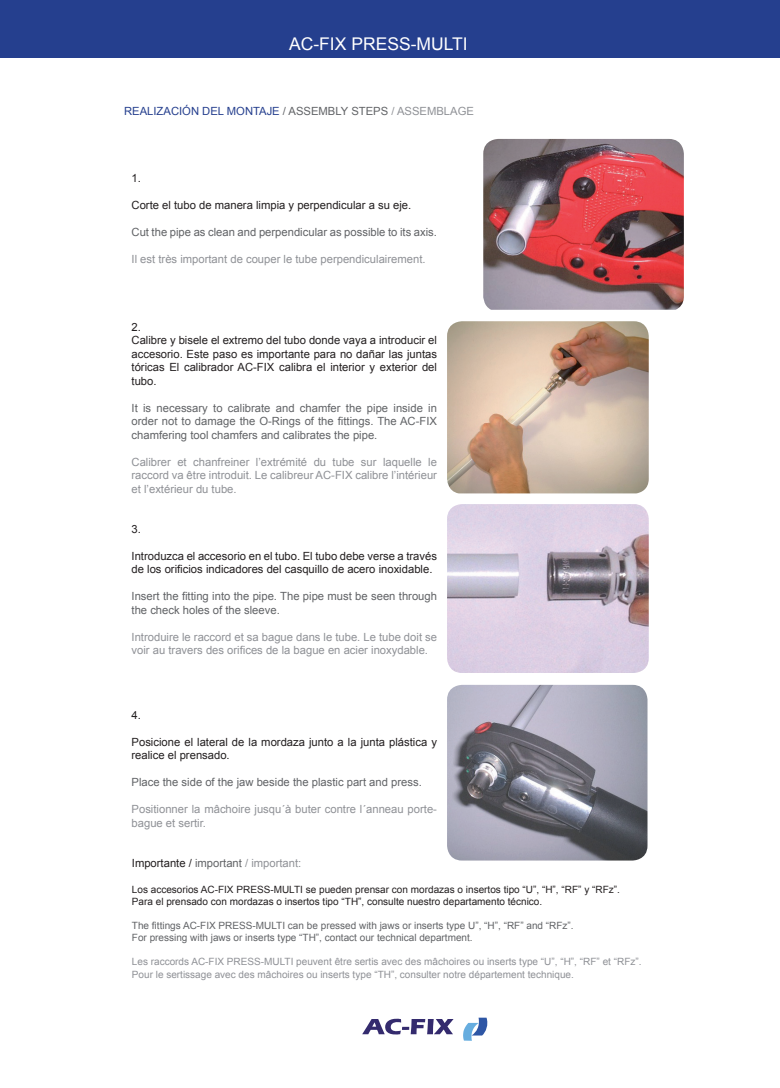
<style>
.page{position:relative;width:780px;height:1088px;background:#fff}
.page>*{position:absolute;margin:0;border:0;box-sizing:border-box;transform-origin:0 0}
.t1{font:17.5px "Arial";color:#fff}
.t2{font:11.25px/13.5px "Arial";color:#231f20}
.t3{font:11.25px/13.5px "Arial";color:#8f9196}
.t4{font:11.25px/13.5px "Arial";color:#616366;text-align:justify}
.t5{font:11.25px "Arial";color:#253f8e}
.t6{font:10px/13.5px "Arial";color:#8f9196}
.t7{font:10px/12px "Arial";color:#231f20}
.t8{font:10px/12px "Arial";color:#616366}
.s1{color:#616366}
.s2{color:#8f9196}
</style>
<div class="page">
<svg style="left:362px;top:1018px;width:91px;height:17px"></svg>
<svg style="left:463px;top:1017px;width:25px;height:24px"></svg>
<img style="left:483px;top:139px;width:200px;height:171px">
<img style="left:447px;top:321px;width:201px;height:172px">
<img style="left:447px;top:504px;width:201px;height:169px">
<img style="left:447px;top:685px;width:200px;height:175px">
<div style="left:0;top:0;width:780px;height:58px;background:#253f8e"></div>
<h1 class="t1" style="left:289px;top:32px;width:180px">AC-FIX PRESS-MULTI</h1>
<p class="t5" style="left:124px;top:104px;width:351px">REALIZACIÓN DEL MONTAJE <span class="s1">/ ASSEMBLY STEPS</span> <span class="s2">/ ASSEMBLAGE</span></p>
<p class="t2" style="left:131px;top:171px;width:11px">1.</p>
<p class="t2" style="left:131px;top:198px;width:281px">Corte el tubo de manera limpia y perpendicular a su eje.</p>
<p class="t4" style="left:131px;top:225px;width:307px">Cut the pipe as clean and perpendicular as possible to its axis.</p>
<p class="t3" style="left:131px;top:252px;width:295px">Il est très important de couper le tube perpendiculairement.</p>
<p class="t2" style="left:131px;top:320px;width:307px">2.<br>Calibre y bisele el extremo del tubo donde vaya a introducir el accesorio. Este paso es importante para no dañar las juntas tóricas El calibrador AC-FIX calibra el interior y exterior del tubo.</p>
<p class="t4" style="left:131px;top:401px;width:307px">It is necessary to calibrate and chamfer the pipe inside in order not to damage the O-Rings of the fittings. The AC-FIX chamfering tool chamfers and calibrates the pipe.</p>
<p class="t3" style="left:131px;top:455px;width:307px;text-align:justify">Calibrer et chanfreiner l’extrémité du tube sur laquelle le raccord va être introduit. Le calibreur AC-FIX calibre l’intérieur et l’extérieur du tube.</p>
<p class="t2" style="left:131px;top:522px;width:11px">3.</p>
<p class="t2" style="left:131px;top:549px;width:307px">Introduzca el accesorio en el tubo. El tubo debe verse a través de los orificios indicadores del casquillo de acero inoxidable.</p>
<p class="t4" style="left:131px;top:590px;width:307px">Insert the fitting into the pipe. The pipe must be seen through the check holes of the sleeve.</p>
<p class="t3" style="left:131px;top:630px;width:307px">Introduire le raccord et sa bague dans le tube. Le tube doit se voir au travers des orifices de la bague en acier inoxydable.</p>
<p class="t2" style="left:131px;top:708px;width:11px">4.</p>
<p class="t2" style="left:131px;top:735px;width:307px">Posicione el lateral de la mordaza junto a la junta plástica y realice el prensado.</p>
<p class="t4" style="left:131px;top:776px;width:292px">Place the side of the jaw beside the plastic part and press.</p>
<p class="t3" style="left:131px;top:803px;width:307px">Positionner la mâchoire jusqu´à buter contre l´anneau porte&shy;bague et sertir.</p>
<p class="t2" style="left:132px;top:857px;width:171px">Importante / <span class="s1">important</span> <span class="s2">/ important:</span></p>
<p class="t7" style="left:132px;top:883px;width:489px">Los accesorios AC-FIX PRESS-MULTI se pueden prensar con mordazas o insertos tipo “U”, “H”, “RF” y “RFz”.<br>Para el prensado con mordazas o insertos tipo “TH”, consulte nuestro departamento técnico.</p>
<p class="t8" style="left:132px;top:919px;width:443px">The fittings AC-FIX PRESS-MULTI can be pressed with jaws or inserts type U”, “H”, “RF” and “RFz”.<br>For pressing with jaws or inserts type “TH”, contact our technical department.</p>
<p class="t6" style="left:132px;top:954px;width:511px">Les raccords AC-FIX PRESS-MULTI peuvent être sertis avec des mâchoires ou inserts type “U”, “H”, “RF” et “RFz”.<br>Pour le sertissage avec des mâchoires ou inserts type “TH”, consulter notre département technique.</p>
</div>
